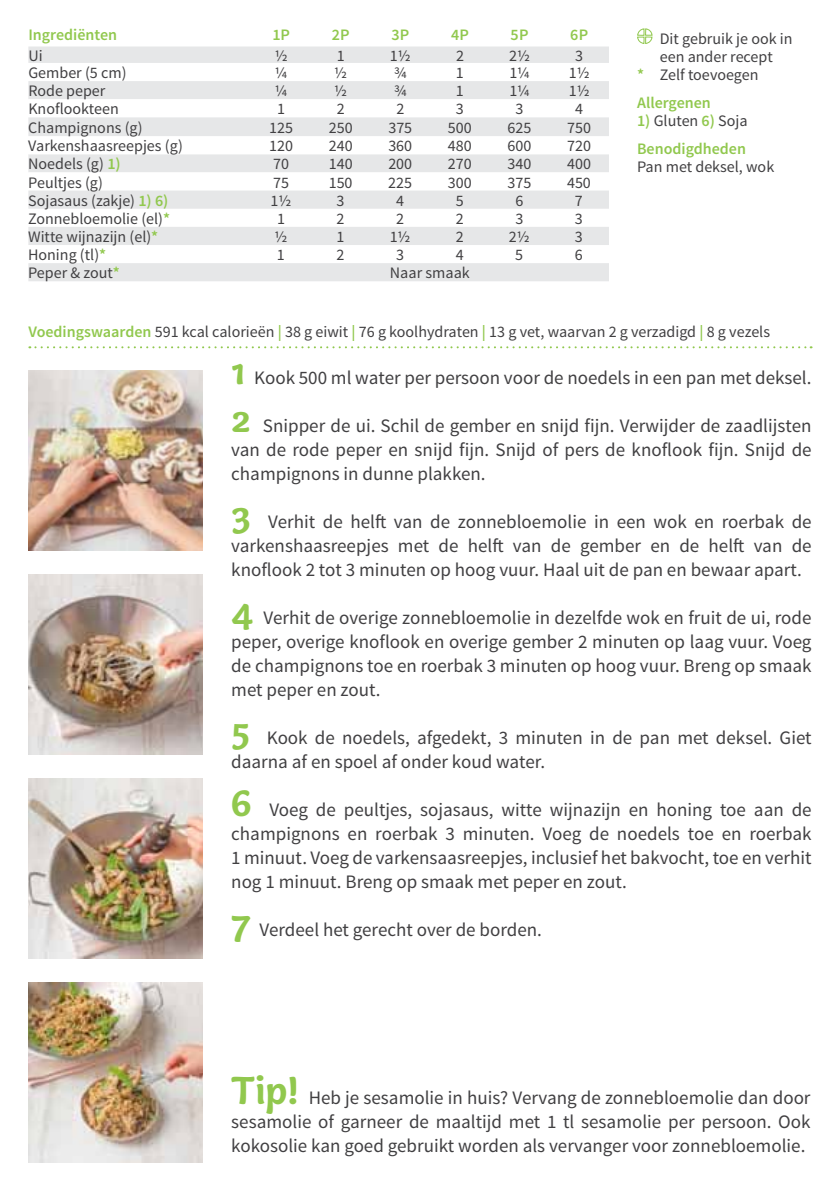
<style>
.page{position:relative;width:840px;height:1191px;background:#fff}
.page>*{position:absolute;margin:0;border:0;box-sizing:border-box;transform-origin:0 0}
.t1{font:19px/24px "Source Sans Pro";color:#414042;text-align:justify}
.t2{font:16px "Source Sans Pro";color:#414042}
.t3{font:600 16px/28px "Source Sans Pro";color:#91c84e}
.s1{font-weight:600;color:#91c84e}
.s2{font-weight:400;color:#414042}
.s3{font-family:"Capucine Basic";font-weight:700;font-size:40px;color:#91c84e}
</style>
<div class="page">
<svg style="left:29px;top:346px;width:782px;height:2px"></svg>
<img style="left:28px;top:370px;width:175px;height:180px">
<img style="left:28px;top:574px;width:175px;height:180px">
<img style="left:28px;top:778px;width:175px;height:180px">
<img style="left:28px;top:982px;width:175px;height:180px">
<svg style="left:637px;top:28px;width:15px;height:16px"></svg>
<svg style="left:28px;top:46px;width:580px;height:53px;fill:#e6e7e8"></svg>
<svg style="left:28px;top:117px;width:580px;height:164px;fill:#e6e7e8"></svg>
<p class="t3" style="left:28px;top:21px;width:90px">Ingrediënten</p>
<p class="t3" style="left:272px;top:21px;width:19px">1P</p>
<p class="t3" style="left:332px;top:21px;width:19px">2P</p>
<p class="t3" style="left:391px;top:21px;width:19px">3P</p>
<p class="t3" style="left:451px;top:21px;width:19px">4P</p>
<p class="t3" style="left:510px;top:21px;width:19px">5P</p>
<p class="t3" style="left:570px;top:21px;width:19px">6P</p>
<p class="t2" style="left:28px;top:45px;width:16px">Ui</p>
<p class="t2" style="left:274px;top:45px;width:14px">½</p>
<p class="t2" style="left:336px;top:45px;width:9px">1</p>
<p class="t2" style="left:390px;top:45px;width:22px">1½</p>
<p class="t2" style="left:455px;top:45px;width:9px">2</p>
<p class="t2" style="left:509px;top:45px;width:22px">2½</p>
<p class="t2" style="left:575px;top:45px;width:9px">3</p>
<p class="t2" style="left:28px;top:63px;width:100px">Gember (5 cm)</p>
<p class="t2" style="left:275px;top:63px;width:14px">¼</p>
<p class="t2" style="left:334px;top:63px;width:14px">½</p>
<p class="t2" style="left:394px;top:63px;width:14px">¾</p>
<p class="t2" style="left:455px;top:63px;width:9px">1</p>
<p class="t2" style="left:509px;top:63px;width:22px">1¼</p>
<p class="t2" style="left:568px;top:63px;width:22px">1½</p>
<p class="t2" style="left:28px;top:81px;width:79px">Rode peper</p>
<p class="t2" style="left:275px;top:81px;width:14px">¼</p>
<p class="t2" style="left:334px;top:81px;width:14px">½</p>
<p class="t2" style="left:394px;top:81px;width:14px">¾</p>
<p class="t2" style="left:455px;top:81px;width:9px">1</p>
<p class="t2" style="left:509px;top:81px;width:22px">1¼</p>
<p class="t2" style="left:568px;top:81px;width:22px">1½</p>
<p class="t2" style="left:28px;top:99px;width:92px">Knoflookteen</p>
<p class="t2" style="left:277px;top:99px;width:9px">1</p>
<p class="t2" style="left:336px;top:99px;width:9px">2</p>
<p class="t2" style="left:396px;top:99px;width:9px">2</p>
<p class="t2" style="left:455px;top:99px;width:9px">3</p>
<p class="t2" style="left:515px;top:99px;width:9px">3</p>
<p class="t2" style="left:575px;top:99px;width:9px">4</p>
<p class="t2" style="left:28px;top:117px;width:116px">Champignons (g)</p>
<p class="t2" style="left:269px;top:117px;width:25px">125</p>
<p class="t2" style="left:328px;top:117px;width:25px">250</p>
<p class="t2" style="left:388px;top:117px;width:25px">375</p>
<p class="t2" style="left:447px;top:117px;width:25px">500</p>
<p class="t2" style="left:507px;top:117px;width:25px">625</p>
<p class="t2" style="left:567px;top:117px;width:25px">750</p>
<p class="t2" style="left:28px;top:136px;width:156px">Varkenshaasreepjes (g)</p>
<p class="t2" style="left:269px;top:136px;width:25px">120</p>
<p class="t2" style="left:328px;top:136px;width:25px">240</p>
<p class="t2" style="left:388px;top:136px;width:25px">360</p>
<p class="t2" style="left:447px;top:136px;width:25px">480</p>
<p class="t2" style="left:507px;top:136px;width:25px">600</p>
<p class="t2" style="left:566px;top:136px;width:25px">720</p>
<p class="t2" style="left:28px;top:154px;width:94px">Noedels (g) <span class="s1">1)</span></p>
<p class="t2" style="left:273px;top:154px;width:17px">70</p>
<p class="t2" style="left:328px;top:154px;width:25px">140</p>
<p class="t2" style="left:388px;top:154px;width:25px">200</p>
<p class="t2" style="left:447px;top:154px;width:25px">270</p>
<p class="t2" style="left:507px;top:154px;width:25px">340</p>
<p class="t2" style="left:566px;top:154px;width:25px">400</p>
<p class="t2" style="left:28px;top:172px;width:76px">Peultjes (g)</p>
<p class="t2" style="left:273px;top:172px;width:17px">75</p>
<p class="t2" style="left:328px;top:172px;width:25px">150</p>
<p class="t2" style="left:388px;top:172px;width:25px">225</p>
<p class="t2" style="left:447px;top:172px;width:25px">300</p>
<p class="t2" style="left:507px;top:172px;width:25px">375</p>
<p class="t2" style="left:566px;top:172px;width:25px">450</p>
<p class="t2" style="left:28px;top:190px;width:142px">Sojasaus (zakje) <span class="s1">1) 6)</span></p>
<p class="t2" style="left:270px;top:190px;width:22px">1½</p>
<p class="t2" style="left:336px;top:190px;width:9px">3</p>
<p class="t2" style="left:396px;top:190px;width:9px">4</p>
<p class="t2" style="left:455px;top:190px;width:9px">5</p>
<p class="t2" style="left:515px;top:190px;width:9px">6</p>
<p class="t2" style="left:574px;top:190px;width:9px">7</p>
<p class="t2" style="left:28px;top:209px;width:143px">Zonnebloemolie (el)<span class="s1">*</span></p>
<p class="t2" style="left:277px;top:209px;width:9px">1</p>
<p class="t2" style="left:336px;top:209px;width:9px">2</p>
<p class="t2" style="left:396px;top:209px;width:9px">2</p>
<p class="t2" style="left:455px;top:209px;width:9px">2</p>
<p class="t2" style="left:515px;top:209px;width:9px">3</p>
<p class="t2" style="left:574px;top:209px;width:9px">3</p>
<p class="t2" style="left:28px;top:227px;width:132px">Witte wijnazijn (el)<span class="s1">*</span></p>
<p class="t2" style="left:274px;top:227px;width:14px">½</p>
<p class="t2" style="left:336px;top:227px;width:9px">1</p>
<p class="t2" style="left:389px;top:227px;width:22px">1½</p>
<p class="t2" style="left:455px;top:227px;width:9px">2</p>
<p class="t2" style="left:508px;top:227px;width:22px">2½</p>
<p class="t2" style="left:574px;top:227px;width:9px">3</p>
<p class="t2" style="left:28px;top:245px;width:80px">Honing (tl)<span class="s1">*</span></p>
<p class="t2" style="left:277px;top:245px;width:9px">1</p>
<p class="t2" style="left:336px;top:245px;width:9px">2</p>
<p class="t2" style="left:396px;top:245px;width:9px">3</p>
<p class="t2" style="left:455px;top:245px;width:9px">4</p>
<p class="t2" style="left:515px;top:245px;width:9px">5</p>
<p class="t2" style="left:574px;top:245px;width:9px">6</p>
<p class="t2" style="left:28px;top:263px;width:93px">Peper &amp; zout<span class="s1">*</span></p>
<p class="t2" style="left:390px;top:263px;width:81px">Naar smaak</p>
<p class="t2" style="left:659px;top:29px;width:134px">Dit gebruik je ook in</p>
<p class="t2" style="left:659px;top:47px;width:114px">een ander recept</p>
<p class="t2" style="left:636px;top:65px;width:123px"><span class="s1">*</span> Zelf toevoegen</p>
<p class="t3" style="left:636px;top:89px;width:75px">Allergenen</p>
<p class="t3" style="left:636px;top:107px;width:112px">1) <span class="s2">Gluten</span> 6) <span class="s2">Soja<br></span>Benodigdheden</p>
<p class="t2" style="left:636px;top:157px;width:139px">Pan met deksel, wok</p>
<p class="t2" style="left:28px;top:321px;width:742px"><span class="s1">Voedingswaarden</span> 591 kcal calorieën <span class="s1">|</span> 38 g eiwit <span class="s1">|</span> 76 g koolhydraten <span class="s1">|</span> 13 g vet, waarvan 2 g verzadigd <span class="s1">|</span> 8 g vezels</p>
<p class="t1" style="left:231px;top:366px;width:581px"><span class="s3">1</span> Kook 500 ml water per persoon voor de noedels in een pan met deksel.</p>
<p class="t1" style="left:231px;top:414px;width:581px"><span class="s3">2</span> Snipper de ui. Schil de gember en snijd fijn. Verwijder de zaadlijsten van de rode peper en snijd fijn. Snijd of pers de knoflook fijn. Snijd de champignons in dunne plakken.</p>
<p class="t1" style="left:231px;top:510px;width:581px"><span class="s3">3</span> Verhit de helft van de zonnebloemolie in een wok en roerbak de varkenshaasreepjes met de helft van de gember en de helft van de knoflook 2 tot 3 minuten op hoog vuur. Haal uit de pan en bewaar apart.</p>
<p class="t1" style="left:231px;top:606px;width:581px"><span class="s3">4</span> Verhit de overige zonnebloemolie in dezelfde wok en fruit de ui, rode peper, overige knoflook en overige gember 2 minuten op laag vuur. Voeg de champignons toe en roerbak 3 minuten op hoog vuur. Breng op smaak met peper en zout.</p>
<p class="t1" style="left:231px;top:726px;width:581px"><span class="s3">5</span> Kook de noedels, afgedekt, 3 minuten in de pan met deksel. Giet daarna af en spoel af onder koud water.</p>
<p class="t1" style="left:231px;top:798px;width:581px"><span class="s3">6</span> Voeg de peultjes, sojasaus, witte wijnazijn en honing toe aan de champignons en roerbak 3 minuten. Voeg de noedels toe en roerbak 1 minuut. Voeg de varkensaasreepjes, inclusief het bakvocht, toe en verhit nog 1 minuut. Breng op smaak met peper en zout.</p>
<p class="t1" style="left:231px;top:918px;width:312px"><span class="s3">7</span> Verdeel het gerecht over de borden.</p>
<p class="t1" style="left:231px;top:1086px;width:580px"><span class="s3">Tip!</span> Heb je sesamolie in huis? Vervang de zonnebloemolie dan door sesamolie of garneer de maaltijd met 1 tl sesamolie per persoon. Ook kokosolie kan goed gebruikt worden als vervanger voor zonnebloemolie.</p>
</div>
